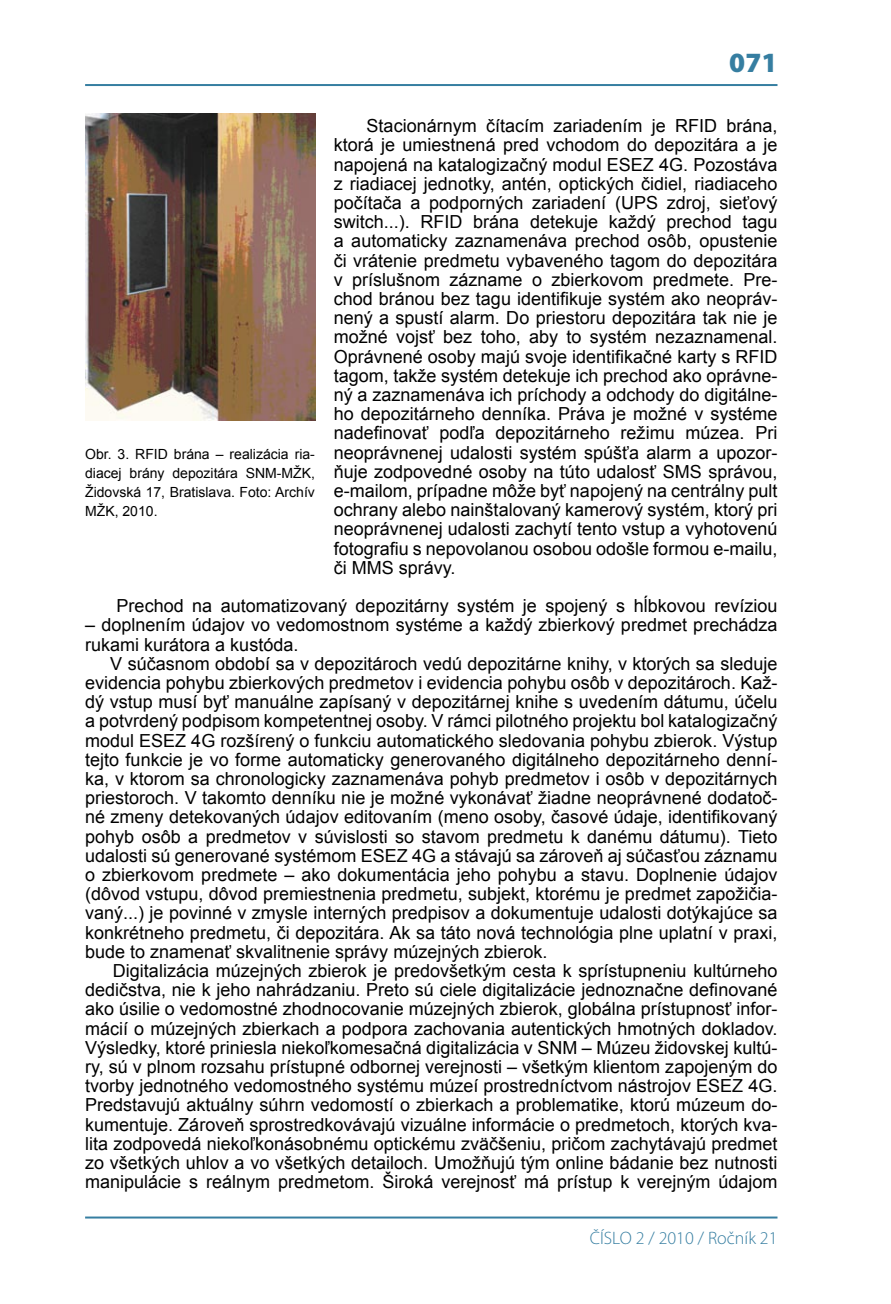
<style>
.page{position:relative;width:891px;height:1304px;background:#fff}
.page>*{position:absolute;margin:0;border:0;box-sizing:border-box;transform-origin:0 0}
.t1{font:900 28px "Myriad Pro";color:#367ea1}
.t2{font:18px/19.2px "Arial";color:#000;text-align:justify}
.t3{font:300 18px "Myriad Pro";color:#367ea1}
.t4{font:14px/19.2px "Arial";color:#000;text-align:justify}
</style>
<div class="page">
<hr style="left:85px;top:84px;width:692px;height:2px;background:#367ea1">
<hr style="left:85px;top:1216px;width:692px;height:2px;background:#367ea1">
<img style="left:85px;top:113px;width:230px;height:308px">
<p class="t4" style="left:85px;top:444px;width:231px">Obr. 3. RFID brána – realizácia ria&shy;diacej brány depozitára SNM-MŽK, Židovská 17, Bratislava. Foto: Archív MŽK, 2010.</p>
<p class="t1" style="left:729px;top:46px;width:50px">071</p>
<p class="t2" style="left:333px;top:116px;width:445px;text-indent:33px">Stacionárnym čítacím zariadením je RFID brána, ktorá je umiestnená pred vchodom do depozitára a je napojená na katalogizačný modul ESEZ 4G. Pozostáva z riadiacej jednotky, antén, optických čidiel, riadiaceho počítača a podporných zariadení (UPS zdroj, sieťový switch...). RFID brána detekuje každý prechod tagu</p>
<p class="t2" style="left:333px;top:232px;width:445px">a automaticky zaznamenáva prechod osôb, opustenie či vrátenie predmetu vybaveného tagom do depozitára</p>
<p class="t2" style="left:333px;top:270px;width:445px">v príslušnom zázname o zbierkovom predmete. Pre&shy;chod bránou bez tagu identifikuje systém ako neopráv&shy;nený a spustí alarm. Do priestoru depozitára tak nie je možné vojsť bez toho, aby to systém nezaznamenal.<br>Oprávnené osoby majú svoje identifikačné karty s RFID tagom, takže systém detekuje ich prechod ako oprávne&shy;ný a zaznamenáva ich príchody a odchody do digitálne&shy;ho depozitárneho denníka. Práva je možné v systéme nadefinovať podľa depozitárneho režimu múzea. Pri neoprávnenej udalosti systém spúšťa alarm a upozor&shy;ňuje zodpovedné osoby na túto udalosť SMS správou, e-mailom, prípadne môže byť napojený na centrálny pult ochrany alebo nainštalovaný kamerový systém, ktorý pri neoprávnenej udalosti zachytí tento vstup a vyhotovenú fotografiu s nepovolanou osobou odošle formou e-mailu, či MMS správy.</p>
<p class="t2" style="left:117px;top:596px;width:662px">Prechod na automatizovaný depozitárny systém je spojený s hĺbkovou revíziou</p>
<p class="t2" style="left:85px;top:616px;width:693px">– doplnením údajov vo vedomostnom systéme a každý zbierkový predmet prechádza rukami kurátora a kustóda.</p>
<p class="t2" style="left:85px;top:654px;width:693px;text-indent:25px">V súčasnom období sa v depozitároch vedú depozitárne knihy, v ktorých sa sleduje evidencia pohybu zbierkových predmetov i evidencia pohybu osôb v depozitároch. Kaž&shy;dý vstup musí byť manuálne zapísaný v depozitárnej knihe s uvedením dátumu, účelu</p>
<p class="t2" style="left:85px;top:712px;width:693px">a potvrdený podpisom kompetentnej osoby. V rámci pilotného projektu bol katalogizačný modul ESEZ 4G rozšírený o funkciu automatického sledovania pohybu zbierok. Výstup tejto funkcie je vo forme automaticky generovaného digitálneho depozitárneho denní&shy;ka, v ktorom sa chronologicky zaznamenáva pohyb predmetov i osôb v depozitárnych priestoroch. V takomto denníku nie je možné vykonávať žiadne neoprávnené dodatoč&shy;né zmeny detekovaných údajov editovaním (meno osoby, časové údaje, identifikovaný pohyb osôb a predmetov v súvislosti so stavom predmetu k danému dátumu). Tieto udalosti sú generované systémom ESEZ 4G a stávajú sa zároveň aj súčasťou záznamu o zbierkovom predmete – ako dokumentácia jeho pohybu a stavu. Doplnenie údajov (dôvod vstupu, dôvod premiestnenia predmetu, subjekt, ktorému je predmet zapožičia&shy;vaný...) je povinné v zmysle interných predpisov a dokumentuje udalosti dotýkajúce sa konkrétneho predmetu, či depozitára. Ak sa táto nová technológia plne uplatní v praxi, bude to znamenať skvalitnenie správy múzejných zbierok.</p>
<p class="t2" style="left:85px;top:961px;width:693px;text-indent:28px">Digitalizácia múzejných zbierok je predovšetkým cesta k sprístupneniu kultúrneho dedičstva, nie k jeho nahrádzaniu. Preto sú ciele digitalizácie jednoznačne definované ako úsilie o vedomostné zhodnocovanie múzejných zbierok, globálna prístupnosť infor&shy;mácií o múzejných zbierkach a podpora zachovania autentických hmotných dokladov.<br>Výsledky, ktoré priniesla niekoľkomesačná digitalizácia v SNM – Múzeu židovskej kultú&shy;ry, sú v plnom rozsahu prístupné odbornej verejnosti – všetkým klientom zapojeným do tvorby jednotného vedomostného systému múzeí prostredníctvom nástrojov ESEZ 4G.<br>Predstavujú aktuálny súhrn vedomostí o zbierkach a problematike, ktorú múzeum do&shy;kumentuje. Zároveň sprostredkovávajú vizuálne informácie o predmetoch, ktorých kva&shy;lita zodpovedá niekoľkonásobnému optickému zväčšeniu, pričom zachytávajú predmet zo všetkých uhlov a vo všetkých detailoch. Umožňujú tým online bádanie bez nutnosti manipulácie s reálnym predmetom. Široká verejnosť má prístup k verejným údajom</p>
<p class="t3" style="left:589px;top:1228px;width:189px">ČÍSLO 2 / 2010 / Ročník 21</p>
</div>
